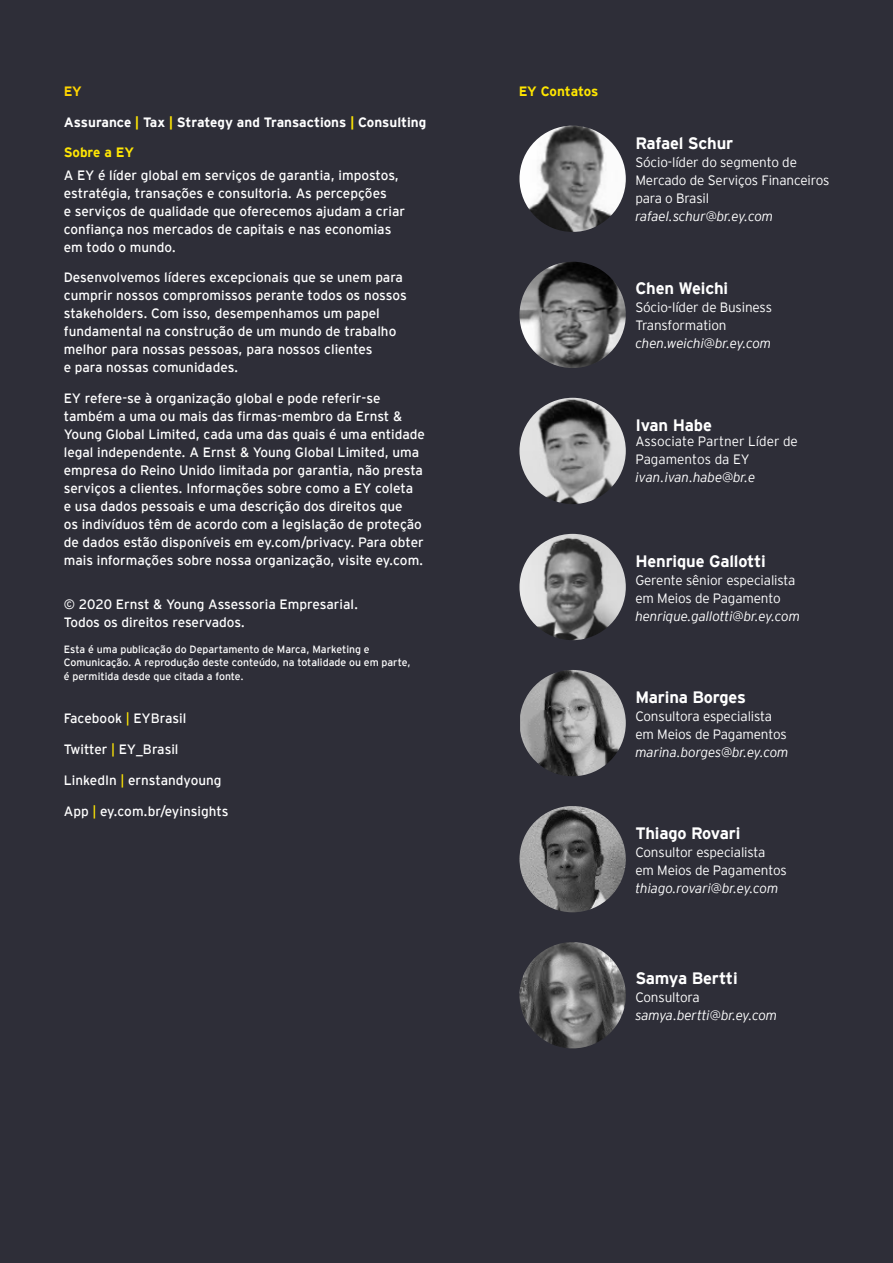
<style>
.page{position:relative;width:893px;height:1263px;background:#2e2e38}
.page>*{position:absolute;margin:0;border:0;box-sizing:border-box;transform-origin:0 0}
.t1{font:700 16.5px "EY Interstate";letter-spacing:-.01em;color:#fff}
.t2{font:13.5px/18px "EY Interstate";color:#fff}
.t3{font:300 13.5px/18px "EY Interstate";letter-spacing:-.01em;color:#fff}
.t4{font:italic 300 13.5px "EY Interstate";letter-spacing:-.01em;color:#fff}
.t5{font:700 13.5px "EY Interstate";color:#fff}
.t6{font:700 13.5px "EY Interstate";letter-spacing:-.01em;color:#ffe600}
.t7{font:700 13.5px "EY Interstate";letter-spacing:-.01em;color:#ffe604}
.t8{font:700 13.5px "EY Interstate";color:#ffd500}
.t9{font:10.5px/13.5px "EY Interstate";color:#fff}
.s1{color:#ffe604}
</style>
<div class="page">
<img style="left:519px;top:126px;width:107px;height:106px;border-radius:53px">
<img style="left:519px;top:398px;width:107px;height:106px;border-radius:53px">
<img style="left:519px;top:262px;width:107px;height:106px;border-radius:53px">
<img style="left:519px;top:534px;width:107px;height:106px;border-radius:53px">
<img style="left:519px;top:806px;width:107px;height:106px;border-radius:53px">
<img style="left:519px;top:670px;width:107px;height:106px;border-radius:53px">
<img style="left:519px;top:942px;width:107px;height:106px;border-radius:53px">
<p class="t8" style="left:64px;top:81px;width:20px">EY</p>
<p class="t5" style="left:64px;top:112px;width:364px">Assurance <span class="s1">|</span> Tax <span class="s1">|</span> Strategy and Transactions <span class="s1">|</span> Consulting</p>
<p class="t7" style="left:64px;top:143px;width:72px">Sobre a EY</p>
<p class="t2" style="left:64px;top:165px;width:343px">A EY é líder global em serviços de garantia, impostos, estratégia, transações e consultoria. As percepções<br>e serviços de qualidade que oferecemos ajudam a criar confiança nos mercados de capitais e nas economias em todo o mundo.</p>
<p class="t2" style="left:64px;top:268px;width:344px">Desenvolvemos líderes excepcionais que se unem para cumprir nossos compromissos perante todos os nossos stakeholders. Com isso, desempenhamos um papel fundamental na construção de um mundo de trabalho melhor para nossas pessoas, para nossos clientes<br>e para nossas comunidades.</p>
<p class="t2" style="left:64px;top:388px;width:363px">EY refere-se à organização global e pode referir-se também a uma ou mais das firmas-membro da Ernst &amp; Young Global Limited, cada uma das quais é uma entidade legal independente. A Ernst &amp; Young Global Limited, uma empresa do Reino Unido limitada por garantia, não presta serviços a clientes. Informações sobre como a EY coleta<br>e usa dados pessoais e uma descrição dos direitos que<br>os indivíduos têm de acordo com a legislação de proteção de dados estão disponíveis em ey.com/privacy. Para obter mais informações sobre nossa organização, visite ey.com.</p>
<p class="t2" style="left:64px;top:594px;width:296px">© 2020 Ernst &amp; Young Assessoria Empresarial.<br>Todos os direitos reservados.</p>
<p class="t9" style="left:64px;top:642px;width:348px">Esta é uma publicação do Departamento de Marca, Marketing e<br>Comunicação. A reprodução deste conteúdo, na totalidade ou em parte, é permitida desde que citada a fonte.</p>
<p class="t2" style="left:64px;top:709px;width:124px">Facebook <span class="s1">|</span> EYBrasil</p>
<p class="t2" style="left:64px;top:740px;width:116px">Twitter <span class="s1">|</span> EY_Brasil</p>
<p class="t2" style="left:64px;top:770px;width:159px">LinkedIn <span class="s1">|</span> ernstandyoung</p>
<p class="t2" style="left:64px;top:801px;width:166px">App <span class="s1">|</span> ey.com.br/eyinsights</p>
<p class="t6" style="left:519px;top:81px;width:81px">EY Contatos</p>
<p class="t1" style="left:635px;top:132px;width:99px">Rafael Schur</p>
<p class="t3" style="left:635px;top:153px;width:196px">Sócio-líder do segmento de<br>Mercado de Serviços Financeiros para o Brasil</p>
<p class="t4" style="left:635px;top:207px;width:139px">rafael.schur@br.ey.com</p>
<p class="t1" style="left:635px;top:277px;width:94px">Chen Weichi</p>
<p class="t3" style="left:635px;top:298px;width:138px">Sócio-líder de Business<br>Transformation</p>
<p class="t4" style="left:635px;top:334px;width:137px">chen.weichi@br.ey.com</p>
<p class="t1" style="left:635px;top:413px;width:78px">Ivan Habe</p>
<p class="t3" style="left:635px;top:431px;width:164px">Associate Partner Líder de<br>Pagamentos da EY</p>
<p class="t4" style="left:635px;top:467px;width:121px">ivan.ivan.habe@br.e</p>
<p class="t1" style="left:635px;top:549px;width:132px">Henrique Gallotti</p>
<p class="t3" style="left:635px;top:570px;width:162px">Gerente sênior especialista em Meios de Pagamento</p>
<p class="t4" style="left:635px;top:606px;width:166px">henrique.gallotti@br.ey.com</p>
<p class="t1" style="left:635px;top:685px;width:112px">Marina Borges</p>
<p class="t3" style="left:635px;top:706px;width:153px">Consultora especialista em Meios de Pagamentos</p>
<p class="t4" style="left:635px;top:742px;width:155px">marina.borges@br.ey.com</p>
<p class="t1" style="left:635px;top:821px;width:106px">Thiago Rovari</p>
<p class="t3" style="left:635px;top:842px;width:153px">Consultor especialista em Meios de Pagamentos</p>
<p class="t4" style="left:635px;top:878px;width:145px">thiago.rovari@br.ey.com</p>
<p class="t1" style="left:635px;top:966px;width:104px">Samya Bertti</p>
<p class="t3" style="left:635px;top:987px;width:66px">Consultora</p>
<p class="t4" style="left:635px;top:1005px;width:143px">samya.bertti@br.ey.com</p>
</div>
